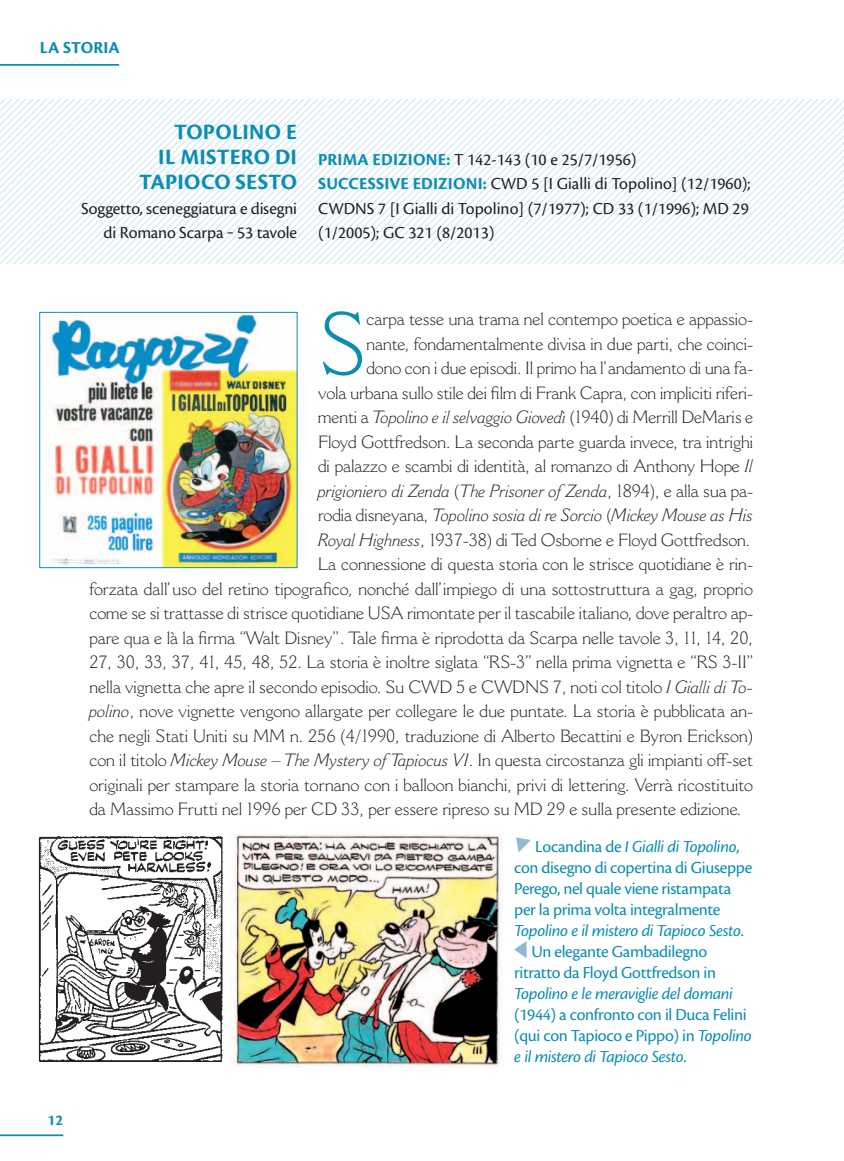
<style>
.page{position:relative;width:844px;height:1161px;background:#fff}
.page>*{position:absolute;margin:0;border:0;box-sizing:border-box;transform-origin:0 0}
.t1{font:300 86.62px "Cantoria MT Std";color:#0c8db2}
.t2{font:700 22.75px/24.8px "Cronos Pro";letter-spacing:.015em;color:#0c8db2;text-align:right}
.t3{font:300 17.5px "Cantoria MT Std";color:#231f20}
.t4{font:17.5px/21px "Cronos Pro";letter-spacing:-.02em;color:#0c8db2}
.t5{font:17.5px/24.5px "Cronos Pro";color:#231f20;text-align:right}
.t6{font:italic 300 17.5px "Cantoria MT Std";letter-spacing:-.005em;color:#231f20}
.t7{font:italic 17.5px "Cronos Pro";letter-spacing:-.025em;color:#0c8db2}
.t8{font:700 17.5px "Cronos Pro";letter-spacing:.015em;color:#0c8db2}
.t9{font:700 15.75px "Cronos Pro";color:#0c8db2}
.s1{font-weight:700;color:#0c8db2}
.s2{font-style:italic}
.s3{font-style:normal}
</style>
<div class="page">
<hr style="left:0;top:1134px;width:63px;height:2px;background:#0c8db2">
<svg style="left:0;top:99px;width:843px;height:4px"></svg>
<svg style="left:0;top:103px;width:843px;height:7px"></svg>
<svg style="left:0;top:110px;width:843px;height:7px"></svg>
<svg style="left:0;top:117px;width:843px;height:7px"></svg>
<svg style="left:0;top:124px;width:843px;height:7px"></svg>
<svg style="left:0;top:131px;width:843px;height:7px"></svg>
<svg style="left:0;top:138px;width:843px;height:7px"></svg>
<svg style="left:0;top:145px;width:843px;height:7px"></svg>
<svg style="left:0;top:152px;width:843px;height:7px"></svg>
<svg style="left:0;top:159px;width:843px;height:7px"></svg>
<svg style="left:0;top:166px;width:843px;height:7px"></svg>
<svg style="left:0;top:173px;width:843px;height:7px"></svg>
<svg style="left:0;top:180px;width:843px;height:6px"></svg>
<svg style="left:0;top:186px;width:843px;height:7px"></svg>
<svg style="left:0;top:193px;width:843px;height:7px"></svg>
<svg style="left:0;top:200px;width:843px;height:7px"></svg>
<svg style="left:0;top:207px;width:843px;height:7px"></svg>
<svg style="left:0;top:214px;width:843px;height:7px"></svg>
<svg style="left:0;top:221px;width:843px;height:43px"></svg>
<img style="left:51px;top:314px;width:244px;height:252px">
<div style="left:39px;top:312px;width:258px;height:256px;border:1px solid #0c8db2"></div>
<svg style="left:516px;top:837px;width:14px;height:15px"></svg>
<svg style="left:514px;top:941px;width:12px;height:17px"></svg>
<hr style="left:0;top:64px;width:119px;height:2px;background:#0c8db2">
<img style="left:38px;top:836px;width:186px;height:226px">
<img style="left:231px;top:834px;width:272px;height:234px">
<p class="t8" style="left:40px;top:38px;width:81px">LA STORIA</p>
<h2 class="t2" style="left:139px;top:120px;width:159px">TOPOLINO E<br>IL MISTERO DI<br>TAPIOCO SESTO</h2>
<p class="t5" style="left:81px;top:196px;width:217px">Soggetto, sceneggiatura e disegni di Romano Scarpa ‒ 53 tavole</p>
<p class="t5" style="left:318px;top:147px;width:434px;text-align:left"><span class="s1">PRIMA EDIZIONE:</span> T 142-143 (10 e 25/7/1956)<br><span class="s1">SUCCESSIVE EDIZIONI:</span> CWD 5 [I Gialli di Topolino] (12/1960); CWDNS 7 [I Gialli di Topolino] (7/1977); CD 33 (1/1996); MD 29 (1/2005); GC 321 (8/2013)</p>
<h1 class="t1" style="left:318px;top:291px;width:50px">S</h1>
<p class="t3" style="left:366px;top:308px;width:388px">carpa tesse una trama nel contempo poetica e appassio-</p>
<p class="t3" style="left:366px;top:333px;width:388px">nante, fondamentalmente divisa in due parti, che coinci-</p>
<p class="t3" style="left:366px;top:357px;width:388px">dono con i due episodi. Il primo ha l’andamento di una fa-</p>
<p class="t3" style="left:318px;top:382px;width:436px">vola urbana sullo stile dei film di Frank Capra, con impliciti riferi-</p>
<p class="t3" style="left:318px;top:406px;width:436px">menti a <span class="s2">Topolino e il selvaggio Giovedì</span> (1940) di Merrill DeMaris e</p>
<p class="t3" style="left:318px;top:431px;width:436px">Floyd Gottfredson. La seconda parte guarda invece, tra intrighi</p>
<p class="t3" style="left:318px;top:455px;width:436px">di palazzo e scambi di identità, al romanzo di Anthony Hope <span class="s2">Il</span></p>
<p class="t6" style="left:318px;top:480px;width:436px">prigioniero di Zenda <span class="s3">(</span>The Prisoner of Zenda<span class="s3">, 1894), e alla sua pa-</span></p>
<p class="t6" style="left:318px;top:505px;width:436px"><span class="s3">rodia disneyana,</span> Topolino sosia di re Sorcio <span class="s3">(</span>Mickey Mouse as His</p>
<p class="t3" style="left:318px;top:529px;width:434px"><span class="s2">Royal Highness</span>, 1937-38) di Ted Osborne e Floyd Gottfredson.</p>
<p class="t3" style="left:318px;top:553px;width:436px">La connessione di questa storia con le strisce quotidiane è rin-</p>
<p class="t3" style="left:89px;top:578px;width:665px">forzata dall’uso del retino tipografico, nonché dall’impiego di una sottostruttura a gag, proprio</p>
<p class="t3" style="left:89px;top:602px;width:665px">come se si trattasse di strisce quotidiane USA rimontate per il tascabile italiano, dove peraltro ap-</p>
<p class="t3" style="left:89px;top:627px;width:665px">pare qua e là la firma “Walt Disney”. Tale firma è riprodotta da Scarpa nelle tavole 3, 11, 14, 20,</p>
<p class="t3" style="left:89px;top:651px;width:666px">27, 30, 33, 37, 41, 45, 48, 52. La storia è inoltre siglata “RS-3” nella prima vignetta e “RS 3-II”</p>
<p class="t3" style="left:89px;top:676px;width:665px">nella vignetta che apre il secondo episodio. Su CWD 5 e CWDNS 7, noti col titolo <span class="s2">I Gialli di To-</span></p>
<p class="t3" style="left:89px;top:700px;width:665px"><span class="s2">polino</span>, nove vignette vengono allargate per collegare le due puntate. La storia è pubblicata an-</p>
<p class="t3" style="left:89px;top:725px;width:665px">che negli Stati Uniti su MM n. 256 (4/1990, traduzione di Alberto Becattini e Byron Erickson)</p>
<p class="t3" style="left:89px;top:749px;width:665px">con il titolo <span class="s2">Mickey Mouse – The Mystery of Tapiocus VI</span>. In questa circostanza gli impianti off-set</p>
<p class="t3" style="left:89px;top:774px;width:665px">originali per stampare la storia tornano con i balloon bianchi, privi di lettering. Verrà ricostituito</p>
<p class="t3" style="left:89px;top:798px;width:653px">da Massimo Frutti nel 1996 per CD 33, per essere ripreso su MD 29 e sulla presente edizione.</p>
<p class="t9" style="left:48px;top:1110px;width:17px">12</p>
<p class="t7" style="left:535px;top:836px;width:206px"><span class="s3">Locandina de</span> I Gialli di Topolino<span class="s3">,</span></p>
<p class="t4" style="left:514px;top:857px;width:239px">con disegno di copertina di Giuseppe</p>
<p class="t4" style="left:514px;top:878px;width:218px">Perego, nel quale viene ristampata</p>
<p class="t4" style="left:514px;top:899px;width:208px">per la prima volta integralmente</p>
<p class="t7" style="left:514px;top:920px;width:231px">Topolino e il mistero di Tapioco Sesto<span class="s3">.</span></p>
<p class="t4" style="left:531px;top:941px;width:177px">Un elegante Gambadilegno</p>
<p class="t4" style="left:514px;top:962px;width:203px">ritratto da Floyd Gottfredson in</p>
<p class="t7" style="left:514px;top:983px;width:220px">Topolino e le meraviglie del domani</p>
<p class="t4" style="left:514px;top:1004px;width:239px">(1944) a confronto con il Duca Felini (qui con Tapioco e Pippo) in <span class="s2">Topolino e il mistero di Tapioco Sesto</span>.</p>
</div>
